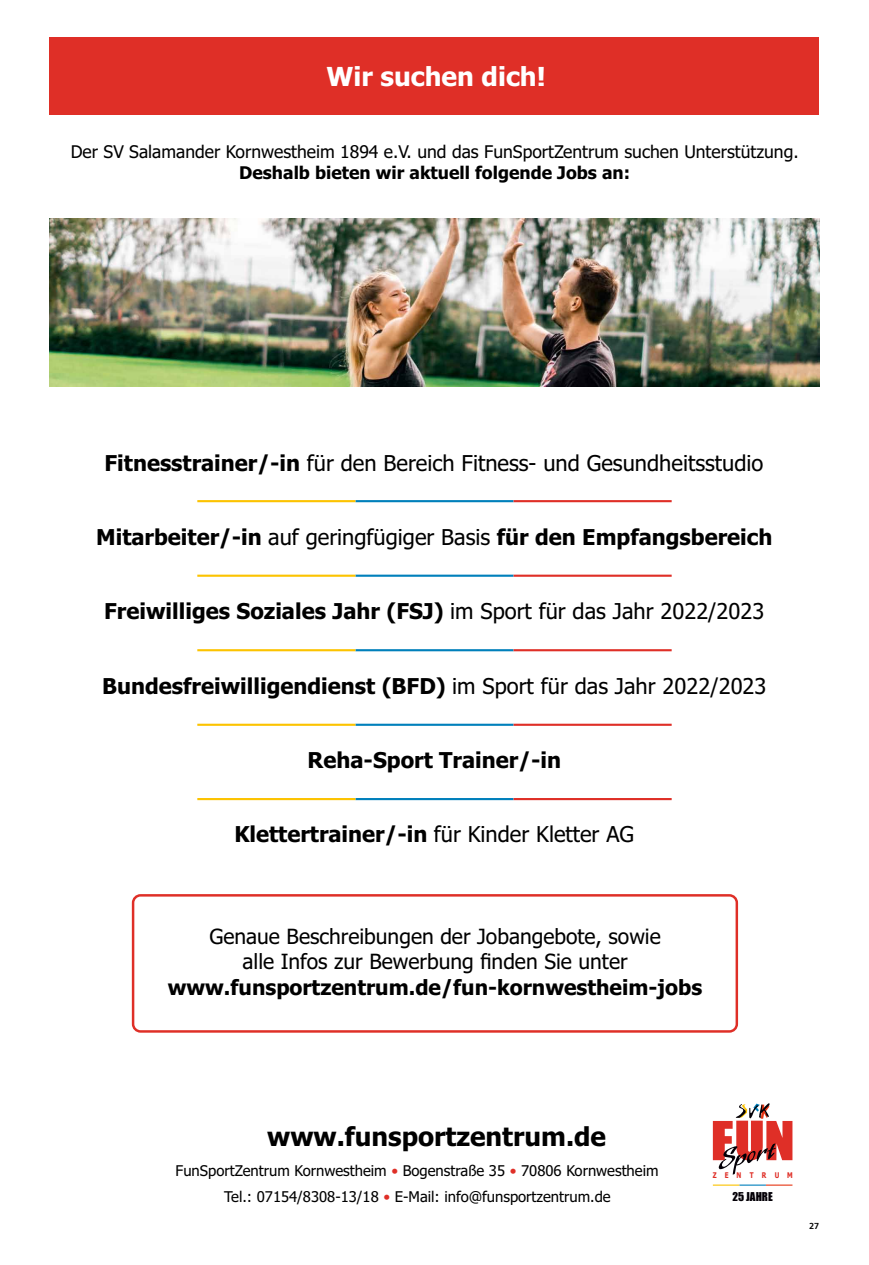
<style>
.page{position:relative;width:869px;height:1265px;background:#fff}
.page>*{position:absolute;margin:0;border:0;box-sizing:border-box;transform-origin:0 0}
.t1{font:700 26.25px "Tahoma";color:#fff}
.t2{font:700 26.07px "Tahoma";color:#000}
.t3{font:700 21.88px "Tahoma";color:#000}
.t4{font:21.88px "Tahoma";color:#000}
.t5{font:21px/25.4px "Tahoma";color:#000;text-align:center}
.t6{font:700 21px "Tahoma";color:#000}
.t7{font:17.5px "Tahoma";color:#000}
.t8{font:700 17.5px "Tahoma";color:#000}
.t9{font:14.79px "Tahoma";color:#000}
.t10{font:11.29px "Impact";color:#040007}
.t11{font:8.75px "Humanist 777 BT Bold B";color:#000}
.t12{font:700 7.88px "Tahoma";letter-spacing:1.3em;color:#df2f27;scale:.8 1}
.s1{font-weight:700}
.s2{font-weight:400}
.s3{color:#df2f27}
</style>
<div class="page">
<div style="left:50px;top:37px;width:769px;height:78px;background:#df2f27"></div>
<img style="left:50px;top:219px;width:769px;height:168px">
<hr style="left:355px;top:500px;width:158px;height:3px;background:#0080bb">
<hr style="left:197px;top:500px;width:158px;height:3px;background:#fcc300">
<hr style="left:513px;top:500px;width:158px;height:3px;background:#df2f27">
<hr style="left:355px;top:574px;width:158px;height:3px;background:#0080bb">
<hr style="left:197px;top:574px;width:158px;height:3px;background:#fcc300">
<hr style="left:513px;top:574px;width:158px;height:3px;background:#df2f27">
<hr style="left:355px;top:649px;width:158px;height:3px;background:#0080bb">
<hr style="left:197px;top:649px;width:158px;height:3px;background:#fcc300">
<hr style="left:513px;top:649px;width:158px;height:3px;background:#df2f27">
<hr style="left:355px;top:723px;width:158px;height:3px;background:#0080bb">
<hr style="left:197px;top:723px;width:158px;height:3px;background:#fcc300">
<hr style="left:513px;top:723px;width:158px;height:3px;background:#df2f27">
<hr style="left:355px;top:798px;width:158px;height:3px;background:#0080bb">
<hr style="left:197px;top:798px;width:158px;height:3px;background:#fcc300">
<hr style="left:513px;top:798px;width:158px;height:3px;background:#df2f27">
<div style="left:132px;top:894px;width:605px;height:139px;border:2px solid #df2f27;border-radius:7px"></div>
<svg style="left:712px;top:1103px;width:80px;height:72px"></svg>
<svg style="left:712px;top:1185px;width:80px;height:1px"></svg>
<p class="t1" style="left:326px;top:58px;width:221px">Wir suchen dich!</p>
<p class="t7" style="left:71px;top:140px;width:729px">Der SV Salamander Kornwestheim 1894 e.V. und das FunSportZentrum suchen Unterstützung.</p>
<p class="t8" style="left:239px;top:161px;width:392px">Deshalb bieten wir aktuell folgende Jobs an:</p>
<p class="t4" style="left:104px;top:448px;width:660px"><span class="s1">Fitnesstrainer/-in</span> für den Bereich Fitness- und Gesundheitsstudio</p>
<p class="t3" style="left:96px;top:521px;width:677px">Mitarbeiter/-in <span class="s2">auf geringfügiger Basis</span> für den Empfangsbereich</p>
<p class="t3" style="left:104px;top:596px;width:661px">Freiwilliges Soziales Jahr (FSJ) <span class="s2">im Sport für das Jahr 2022/2023</span></p>
<p class="t3" style="left:102px;top:670px;width:665px">Bundesfreiwilligendienst (BFD) <span class="s2">im Sport für das Jahr 2022/2023</span></p>
<p class="t3" style="left:307px;top:745px;width:255px">Reha-Sport Trainer/-in</p>
<p class="t3" style="left:234px;top:819px;width:401px">Klettertrainer/-in <span class="s2">für Kinder Kletter AG</span></p>
<p class="t5" style="left:209px;top:925px;width:452px">Genaue Beschreibungen der Jobangebote, sowie alle Infos zur Bewerbung finden Sie unter</p>
<p class="t6" style="left:168px;top:972px;width:535px">www.funsportzentrum.de/fun-kornwestheim-jobs</p>
<p class="t2" style="left:267px;top:1118px;width:340px">www.funsportzentrum.de</p>
<p class="t9" style="left:175px;top:1160px;width:484px">FunSportZentrum Kornwestheim <span class="s3">•</span> Bogenstraße 35 <span class="s3">•</span> 70806 Kornwestheim</p>
<p class="t9" style="left:224px;top:1187px;width:388px">Tel.: 07154/8308-13/18 <span class="s3">•</span> E-Mail: info@funsportzentrum.de</p>
<p class="t12" style="left:712px;top:1169px;width:102px">ZENTRUM</p>
<p class="t10" style="left:732px;top:1188px;width:42px">25 JAHRE</p>
<p class="t11" style="left:808px;top:1221px;width:12px">27</p>
</div>
